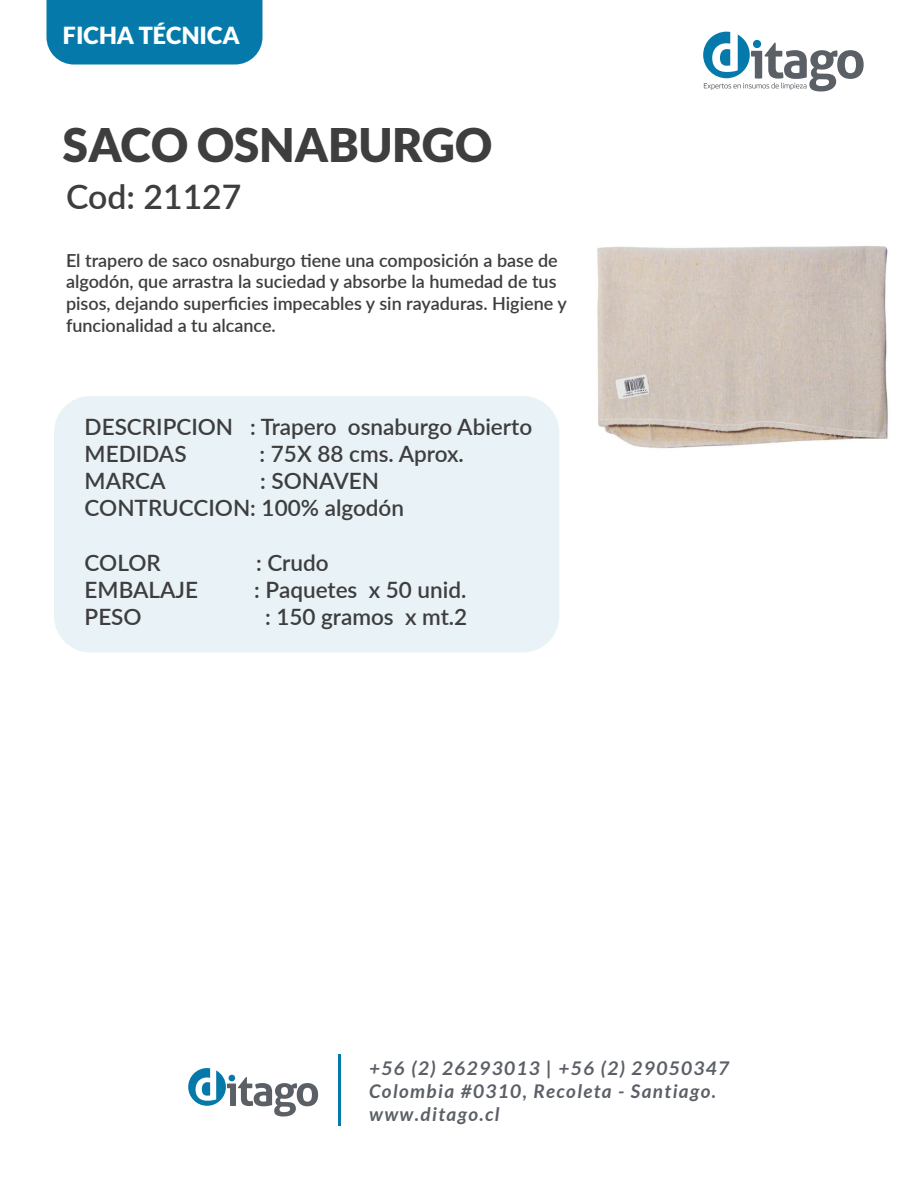
<style>
.page{position:relative;width:918px;height:1188px;background:#fff}
.page>*{position:absolute;margin:0;border:0;box-sizing:border-box;transform-origin:0 0}
.t1{font:900 46.35px "Lato";color:#3e3e3f}
.t2{font:600 33.75px "Lato";color:#3e3e3f}
.t3{font:900 23.55px "Lato";color:#fff}
.t4{font:600 22.5px/27px "Lato";color:#3e3e3f}
.t5{font:italic 700 18.9px/22.6px "Lato";letter-spacing:.075em;color:#5b5f66}
.t6{font:600 18px/21.6px "Lato";color:#3e3e3f}
</style>
<div class="page">
<div style="left:47px;top:0;width:216px;height:64px;background:#057aaa"></div>
<div style="left:54px;top:396px;width:505px;height:256px;background:#e9f3f7;border-radius:36px"></div>
<svg style="left:703px;top:32px;width:161px;height:59px"></svg>
<img style="left:597px;top:246px;width:291px;height:203px">
<svg style="left:188px;top:1068px;width:130px;height:49px"></svg>
<hr style="left:339px;top:1055px;width:2px;height:71px;background:#057aaa">
<h3 class="t3" style="left:63px;top:21px;width:178px">FICHA TÉCNICA</h3>
<h1 class="t1" style="left:63px;top:118px;width:431px">SACO OSNABURGO</h1>
<h2 class="t2" style="left:66px;top:172px;width:177px">Cod: 21127</h2>
<p class="t6" style="left:66px;top:249px;width:502px">El trapero de saco osnaburgo tiene una composición a base de algodón, que arrastra la suciedad y absorbe la humedad de tus pisos, dejando superficies impecables y sin rayaduras. Higiene y funcionalidad a tu alcance.</p>
<p class="t4" style="left:85px;top:413px;width:449px">DESCRIPCION : Trapero osnaburgo Abierto<br>MEDIDAS</p>
<p class="t4" style="left:260px;top:440px;width:206px">: 75X 88 cms. Aprox.</p>
<p class="t4" style="left:85px;top:467px;width:321px;text-indent:176px">: SONAVEN<br>CONTRUCCION: 100% algodón</p>
<p class="t4" style="left:85px;top:548px;width:78px">COLOR</p>
<p class="t4" style="left:256px;top:548px;width:74px">: Crudo</p>
<p class="t4" style="left:85px;top:575px;width:115px">EMBALAJE</p>
<p class="t4" style="left:254px;top:575px;width:214px">: Paquetes x 50 unid.</p>
<p class="t4" style="left:85px;top:602px;width:59px">PESO</p>
<p class="t4" style="left:265px;top:602px;width:204px">: 150 gramos x mt.2</p>
<p class="t4" style="left:85px;top:467px;width:83px">MARCA</p>
<p class="t5" style="left:369px;top:1058px;width:362px">+56 (2) 26293013 | +56 (2) 29050347<br>Colombia #0310, Recoleta - Santiago. www.ditago.cl</p>
</div>
